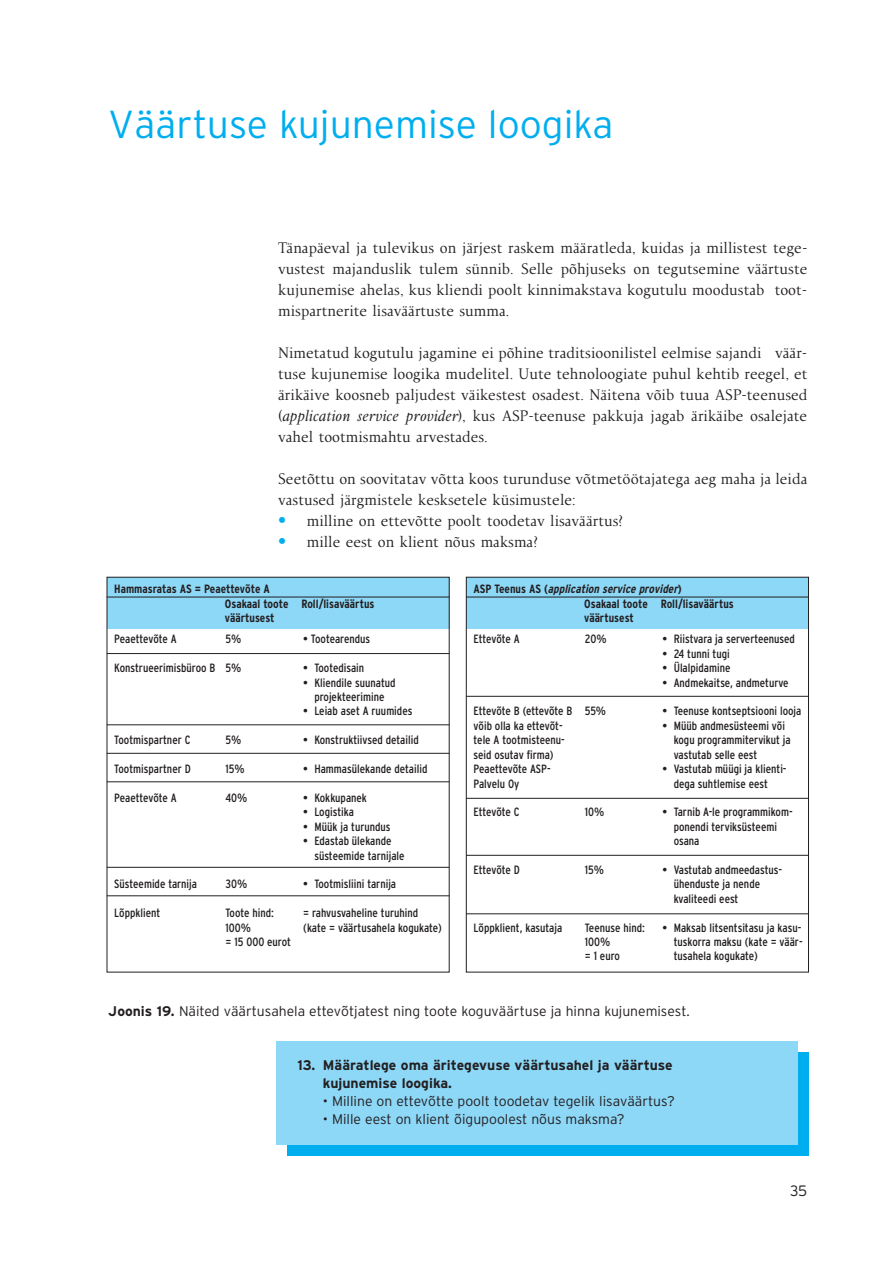
<style>
.page{position:relative;width:893px;height:1262px;background:#fff}
.page>*{position:absolute;margin:0;border:0;box-sizing:border-box;transform-origin:0 0}
.t1{font:300 39px "Interstate";color:#00aeef}
.t2{font:16.5px/21px "Radiolinja Serif";color:#231f20;text-align:justify}
.t3{font:300 15px "Interstate";color:#231f20}
.t4{font:300 13.95px "Interstate";color:#231f20}
.t5{font:700 13.95px/18px "Interstate";color:#231f20}
.t6{font:condensed 12px/14.4px "Interstate";color:#231f20}
.t7{font:700 condensed 12px/14.4px "Interstate";color:#231f20}
.s1{font-style:italic}
.s2{font-family:"Interstate";font-weight:700;color:#00aeef}
.s3{font-weight:700}
</style>
<div class="page">
<div style="left:287px;top:1051px;width:521px;height:104px;background:#00aeef"></div>
<div style="left:277px;top:1041px;width:521px;height:103px;background:#8dd7f7"></div>
<svg style="left:106px;top:577px;width:703px;height:395px"></svg>
<h1 class="t1" style="left:108px;top:109px;width:506px">Väärtuse kujunemise loogika</h1>
<p class="t2" style="left:278px;top:239px;width:530px">Tänapäeval ja tulevikus on järjest raskem määratleda, kuidas ja millistest tege&shy;vustest majanduslik tulem sünnib. Selle põhjuseks on tegutsemine väärtuste kujunemise ahelas, kus kliendi poolt kinnimakstava kogutulu moodustab toot&shy;mispartnerite lisaväärtuste summa.</p>
<p class="t2" style="left:278px;top:344px;width:530px">Nimetatud kogutulu jagamine ei põhine traditsioonilistel eelmise sajandi väär&shy;tuse kujunemise loogika mudelitel. Uute tehnoloogiate puhul kehtib reegel, et ärikäive koosneb paljudest väikestest osadest. Näitena võib tuua ASP-teenused (<span class="s1">application service provider</span>), kus ASP-teenuse pakkuja jagab ärikäibe osalejate vahel tootmismahtu arvestades.</p>
<h2 class="t2" style="left:278px;top:470px;width:530px">Seetõttu on soovitatav võtta koos turunduse võtmetöötajatega aeg maha ja leida vastused järgmistele kesksetele küsimustele:</h2>
<h2 class="t2" style="left:278px;top:512px;width:346px"><span class="s2">•</span> milline on ettevõtte poolt toodetav lisaväärtus?</h2>
<h2 class="t2" style="left:278px;top:533px;width:261px"><span class="s2">•</span> mille eest on klient nõus maksma?</h2>
<p class="t7" style="left:225px;top:583px;width:151px;text-indent:-111px">Hammasratas AS = Peaettevõte A<br>Osakaal toote Roll/lisaväärtus väärtusest</p>
<p class="t6" style="left:114px;top:633px;width:64px">Peaettevõte A</p>
<p class="t6" style="left:114px;top:661px;width:103px">Konstrueerimisbüroo B</p>
<p class="t6" style="left:303px;top:633px;width:68px">• Tootearendus</p>
<p class="t6" style="left:303px;top:661px;width:62px">• Tootedisain</p>
<p class="t6" style="left:303px;top:676px;width:94px;text-align:center">• Kliendile suunatud projekteerimine</p>
<p class="t6" style="left:303px;top:705px;width:111px">• Leiab aset A ruumides</p>
<p class="t6" style="left:303px;top:733px;width:117px">• Konstruktiivsed detailid</p>
<p class="t6" style="left:303px;top:762px;width:126px">• Hammasülekande detailid</p>
<p class="t6" style="left:303px;top:791px;width:65px">• Kokkupanek</p>
<p class="t6" style="left:303px;top:805px;width:52px">• Logistika</p>
<p class="t6" style="left:303px;top:820px;width:89px">• Müük ja turundus</p>
<p class="t6" style="left:314px;top:834px;width:92px;text-indent:-11px">• Edastab ülekande süsteemide tarnijale</p>
<p class="t6" style="left:303px;top:877px;width:94px">• Tootmisliini tarnija</p>
<p class="t6" style="left:303px;top:906px;width:140px">= rahvusvaheline turuhind (kate = väärtusahela kogukate)</p>
<p class="t6" style="left:225px;top:633px;width:17px">5%</p>
<p class="t6" style="left:225px;top:661px;width:17px">5%</p>
<p class="t6" style="left:114px;top:733px;width:78px">Tootmispartner C</p>
<p class="t6" style="left:114px;top:762px;width:78px">Tootmispartner D</p>
<p class="t6" style="left:114px;top:791px;width:64px">Peaettevõte A</p>
<p class="t6" style="left:225px;top:733px;width:17px">5%</p>
<p class="t6" style="left:225px;top:762px;width:21px">15%</p>
<p class="t6" style="left:225px;top:791px;width:23px">40%</p>
<p class="t6" style="left:114px;top:877px;width:84px">Süsteemide tarnija</p>
<p class="t6" style="left:114px;top:906px;width:48px">Lõppklient</p>
<p class="t6" style="left:225px;top:877px;width:23px">30%</p>
<p class="t6" style="left:225px;top:906px;width:67px">Toote hind:<br>100%<br>= 15 000 eurot</p>
<p class="t7" style="left:584px;top:583px;width:151px;text-indent:-111px">A S P Te e n u s A S ( <span class="s1">application service provider</span>)<br>Osakaal toote Roll/lisaväärtus väärtusest</p>
<p class="t6" style="left:473px;top:633px;width:48px">Ettevõte A</p>
<p class="t6" style="left:662px;top:633px;width:134px">• Riistvara ja serverteenused</p>
<p class="t6" style="left:662px;top:647px;width:69px">• 24 tunni tugi</p>
<p class="t6" style="left:662px;top:661px;width:69px">• Ülalpidamine</p>
<p class="t6" style="left:662px;top:676px;width:127px">• Andmekaitse, andmeturve</p>
<p class="t6" style="left:662px;top:705px;width:140px">• Teenuse kontseptsiooni looja</p>
<p class="t6" style="left:673px;top:719px;width:119px;text-indent:-11px">• Müüb andmesüsteemi või kogu programmitervikut ja vastutab selle eest</p>
<p class="t6" style="left:673px;top:762px;width:114px;text-indent:-11px">• Vastutab müügi ja klienti&shy;dega suhtlemise eest</p>
<p class="t6" style="left:673px;top:805px;width:120px;text-indent:-11px">• Tarnib A-le programmikom&shy;ponendi terviksüsteemi osana</p>
<p class="t6" style="left:673px;top:863px;width:110px;text-indent:-11px">• Vastutab andmeedastus&shy;ühenduste ja nende kvaliteedi eest</p>
<p class="t6" style="left:673px;top:921px;width:130px;text-align:justify;text-indent:-11px">• Maksab litsentsitasu ja kasu&shy;tuskorra maksu (kate = väär&shy;tusahela kogukate)</p>
<p class="t6" style="left:585px;top:633px;width:23px">20%</p>
<p class="t6" style="left:473px;top:705px;width:100px">Ettevõte B (ettevõte B võib olla ka ettevõt&shy;tele A tootmisteenu&shy;seid osutav firma)<br>Peaettevõte ASP-<br>Palvelu Oy</p>
<p class="t6" style="left:473px;top:805px;width:47px">Ettevõte C</p>
<p class="t6" style="left:585px;top:705px;width:23px">55%</p>
<p class="t6" style="left:585px;top:805px;width:21px">10%</p>
<p class="t6" style="left:473px;top:863px;width:48px">Ettevõte D</p>
<p class="t6" style="left:585px;top:863px;width:21px">15%</p>
<p class="t6" style="left:473px;top:921px;width:90px">Lõppklient, kasutaja</p>
<p class="t6" style="left:585px;top:921px;width:62px">Teenuse hind:<br>100%<br>= 1 euro</p>
<p class="t4" style="left:108px;top:1005px;width:583px"><span class="s3">Joonis 19.</span> Näited väärtusahela ettevõtjatest ning toote koguväärtuse ja hinna kujunemisest.</p>
<p class="t5" style="left:323px;top:1057px;width:351px;text-indent:-26px">13. Määratlege oma äritegevuse väärtusahel ja väärtuse kujunemise loogika.</p>
<p class="t4" style="left:323px;top:1095px;width:353px">• Milline on ettevõtte poolt toodetav tegelik lisaväärtus?</p>
<p class="t4" style="left:323px;top:1113px;width:303px">• Mille eest on klient õigupoolest nõus maksma?</p>
<p class="t3" style="left:790px;top:1185px;width:19px">35</p>
</div>
